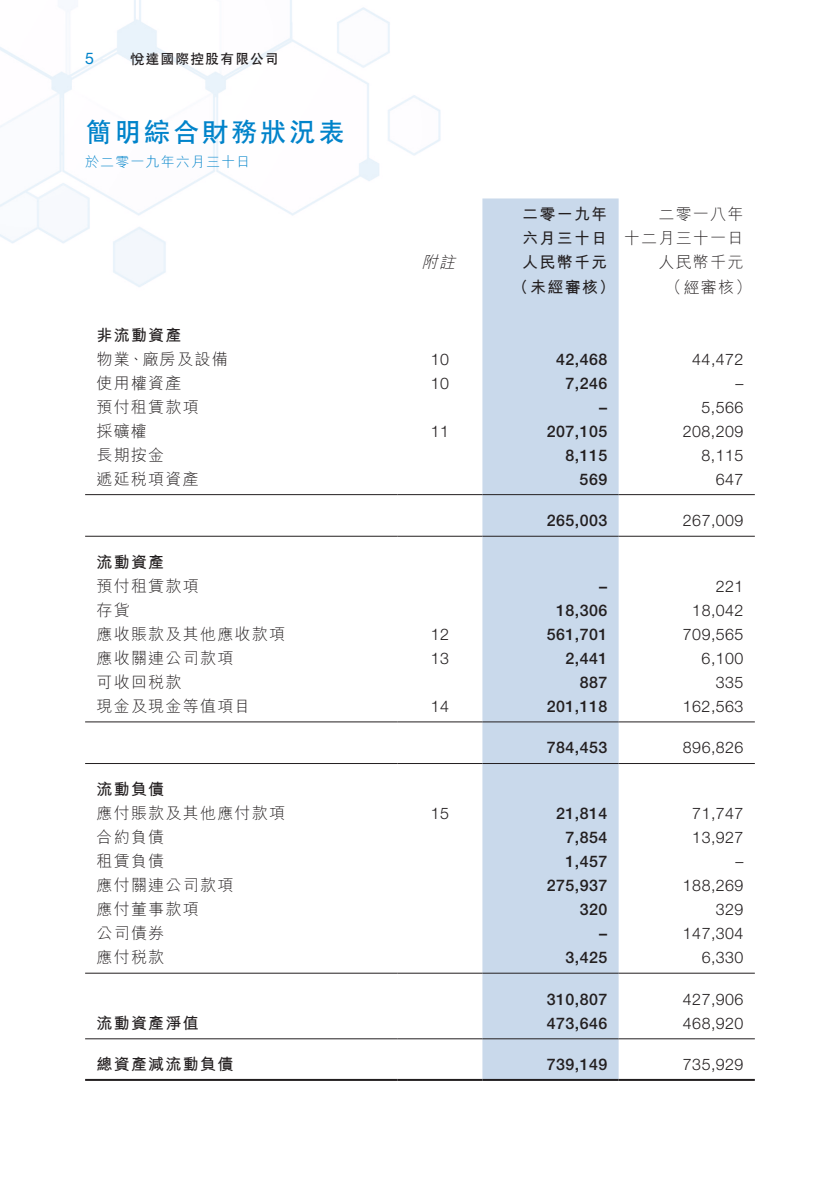
<style>
.page{position:relative;width:840px;height:1191px;background:#fff}
.page>*{position:absolute;margin:0;border:0;box-sizing:border-box;transform-origin:0 0}
.t1{font:700 27px "C Hei 2 HK";letter-spacing:.08em;color:#0083ca}
.t2{font:300 16px "Helvetica Neue LT Std";letter-spacing:.03em;color:#231f20}
.t3{font:300 16px/24px "M Hei HK";letter-spacing:.08em;color:#231f20;text-align:right}
.t4{font:500 16px "Helvetica Neue LT Std";letter-spacing:.03em;color:#231f20}
.t5{font:700 16px/24px "M Hei HK";letter-spacing:.08em;color:#231f20}
.t6{font:italic 300 16px "M Hei HK";color:#231f20}
.t7{font:16px "Helvetica Neue LT Std";color:#0083ca}
.t8{font:300 14px "M Hei HK";letter-spacing:.08em;color:#0083ca}
.t9{font:700 14px "C Hei 2 HK";letter-spacing:.065em;color:#231f20}
.s1{font-family:"MS Gothic";font-weight:400}
</style>
<div class="page">
<img style="left:0;top:0;width:755px;height:1081px">
<div style="left:482px;top:198px;width:136px;height:881px;background:#c9d9eb"></div>
<hr style="left:85px;top:494px;width:312px;height:1px;background:#231f20">
<hr style="left:397px;top:494px;width:85px;height:1px;background:#231f20">
<hr style="left:482px;top:494px;width:136px;height:1px;background:#231f20">
<hr style="left:618px;top:494px;width:136px;height:1px;background:#231f20">
<hr style="left:85px;top:536px;width:312px;height:1px;background:#231f20">
<hr style="left:397px;top:536px;width:85px;height:1px;background:#231f20">
<hr style="left:482px;top:536px;width:136px;height:1px;background:#231f20">
<hr style="left:618px;top:536px;width:136px;height:1px;background:#231f20">
<hr style="left:85px;top:721px;width:312px;height:1px;background:#231f20">
<hr style="left:397px;top:721px;width:85px;height:1px;background:#231f20">
<hr style="left:482px;top:721px;width:136px;height:1px;background:#231f20">
<hr style="left:618px;top:721px;width:136px;height:1px;background:#231f20">
<hr style="left:85px;top:763px;width:312px;height:1px;background:#231f20">
<hr style="left:397px;top:763px;width:85px;height:1px;background:#231f20">
<hr style="left:482px;top:763px;width:136px;height:1px;background:#231f20">
<hr style="left:618px;top:763px;width:136px;height:1px;background:#231f20">
<hr style="left:85px;top:972px;width:312px;height:1px;background:#231f20">
<hr style="left:397px;top:972px;width:85px;height:1px;background:#231f20">
<hr style="left:482px;top:972px;width:136px;height:1px;background:#231f20">
<hr style="left:618px;top:972px;width:136px;height:1px;background:#231f20">
<hr style="left:85px;top:1038px;width:312px;height:1px;background:#231f20">
<hr style="left:397px;top:1038px;width:85px;height:1px;background:#231f20">
<hr style="left:482px;top:1038px;width:136px;height:1px;background:#231f20">
<hr style="left:618px;top:1038px;width:136px;height:1px;background:#231f20">
<hr style="left:85px;top:1079px;width:312px;height:2px;background:#231f20">
<hr style="left:397px;top:1079px;width:85px;height:2px;background:#231f20">
<hr style="left:482px;top:1079px;width:136px;height:2px;background:#231f20">
<hr style="left:618px;top:1079px;width:136px;height:2px;background:#231f20">
<p class="t7" style="left:85px;top:49px;width:10px">5</p>
<p class="t9" style="left:130px;top:51px;width:150px"><span class="s1">悅</span>達國際控股有限公司</p>
<h1 class="t1" style="left:85px;top:118px;width:261px">簡明綜合財務狀況表</h1>
<p class="t8" style="left:85px;top:155px;width:166px">於二零一九年六月三十日</p>
<p class="t6" style="left:421px;top:254px;width:39px">附註</p>
<p class="t5" style="left:522px;top:201px;width:86px">二零一九年六月三十日</p>
<p class="t3" style="left:623px;top:202px;width:121px">二零一八年<br>十二月三十一日人民幣千元</p>
<p class="t5" style="left:522px;top:249px;width:86px">人民幣千元</p>
<p class="t5" style="left:512px;top:273px;width:105px">（未經審核）</p>
<p class="t3" style="left:665px;top:274px;width:87px">（經審核(</p>
<p class="t5" style="left:96px;top:321px;width:86px">非流動資產</p>
<p class="t3" style="left:96px;top:346px;width:133px">物業、廠房及設備</p>
<p class="t2" style="left:430px;top:349px;width:20px">10</p>
<p class="t4" style="left:555px;top:349px;width:53px">42,468</p>
<p class="t2" style="left:692px;top:349px;width:53px">44,472</p>
<p class="t3" style="left:96px;top:370px;width:86px">使用權資產</p>
<p class="t2" style="left:430px;top:373px;width:20px">10</p>
<p class="t4" style="left:565px;top:373px;width:43px">7,246</p>
<p class="t2" style="left:735px;top:373px;width:9px">–</p>
<p class="t3" style="left:96px;top:394px;width:104px">預付租賃款項</p>
<p class="t4" style="left:599px;top:397px;width:9px">–</p>
<p class="t2" style="left:701px;top:397px;width:43px">5,566</p>
<p class="t3" style="left:96px;top:418px;width:52px">採礦權</p>
<p class="t2" style="left:430px;top:421px;width:20px">11</p>
<p class="t4" style="left:546px;top:421px;width:62px">207,105</p>
<p class="t2" style="left:682px;top:421px;width:62px">208,209</p>
<p class="t3" style="left:96px;top:442px;width:69px">長期按金</p>
<p class="t4" style="left:565px;top:445px;width:43px">8,115</p>
<p class="t2" style="left:701px;top:445px;width:43px">8,115</p>
<p class="t3" style="left:96px;top:466px;width:104px">遞延稅項資產</p>
<p class="t4" style="left:579px;top:469px;width:29px">569</p>
<p class="t2" style="left:715px;top:469px;width:29px">647</p>
<p class="t4" style="left:546px;top:511px;width:62px">265,003</p>
<p class="t2" style="left:682px;top:511px;width:62px">267,009</p>
<p class="t5" style="left:96px;top:548px;width:69px">流動資產</p>
<p class="t3" style="left:96px;top:573px;width:104px">預付租賃款項</p>
<p class="t4" style="left:599px;top:576px;width:9px">–</p>
<p class="t2" style="left:715px;top:576px;width:29px">221</p>
<p class="t3" style="left:96px;top:597px;width:35px">存貨</p>
<p class="t4" style="left:555px;top:600px;width:53px">18,306</p>
<p class="t2" style="left:692px;top:600px;width:53px">18,042</p>
<p class="t3" style="left:96px;top:621px;width:190px">應收賬款及其他應收款項</p>
<p class="t2" style="left:430px;top:624px;width:20px">12</p>
<p class="t4" style="left:546px;top:624px;width:62px">561,701</p>
<p class="t2" style="left:682px;top:624px;width:62px">709,565</p>
<p class="t3" style="left:96px;top:645px;width:138px">應收關連公司款項</p>
<p class="t2" style="left:430px;top:648px;width:20px">13</p>
<p class="t4" style="left:565px;top:648px;width:43px">2,441</p>
<p class="t2" style="left:701px;top:648px;width:43px">6,100</p>
<p class="t3" style="left:96px;top:669px;width:86px">可收回稅款</p>
<p class="t4" style="left:579px;top:672px;width:29px">887</p>
<p class="t2" style="left:715px;top:672px;width:29px">335</p>
<p class="t3" style="left:96px;top:693px;width:155px">現金及現金等值項目</p>
<p class="t2" style="left:430px;top:696px;width:20px">14</p>
<p class="t4" style="left:546px;top:696px;width:62px">201,118</p>
<p class="t2" style="left:682px;top:696px;width:62px">162,563</p>
<p class="t4" style="left:546px;top:738px;width:62px">784,453</p>
<p class="t2" style="left:682px;top:738px;width:62px">896,826</p>
<p class="t5" style="left:96px;top:776px;width:69px">流動負債</p>
<p class="t3" style="left:96px;top:801px;width:190px">應付賬款及其他應付款項</p>
<p class="t2" style="left:430px;top:803px;width:20px">15</p>
<p class="t4" style="left:555px;top:804px;width:53px">21,814</p>
<p class="t2" style="left:692px;top:803px;width:53px">71,747</p>
<p class="t3" style="left:96px;top:825px;width:69px">合約負債</p>
<p class="t4" style="left:565px;top:828px;width:43px">7,854</p>
<p class="t2" style="left:692px;top:827px;width:53px">13,927</p>
<p class="t3" style="left:96px;top:849px;width:69px">租賃負債</p>
<p class="t4" style="left:565px;top:852px;width:43px">1,457</p>
<p class="t2" style="left:735px;top:851px;width:9px">–</p>
<p class="t3" style="left:96px;top:873px;width:138px">應付關連公司款項</p>
<p class="t4" style="left:546px;top:876px;width:62px">275,937</p>
<p class="t2" style="left:682px;top:875px;width:62px">188,269</p>
<p class="t3" style="left:96px;top:897px;width:104px">應付董事款項</p>
<p class="t4" style="left:579px;top:900px;width:29px">320</p>
<p class="t2" style="left:715px;top:899px;width:29px">329</p>
<p class="t3" style="left:96px;top:921px;width:69px">公司債券</p>
<p class="t4" style="left:599px;top:924px;width:9px">–</p>
<p class="t2" style="left:682px;top:923px;width:62px">147,304</p>
<p class="t3" style="left:96px;top:945px;width:69px">應付稅款</p>
<p class="t4" style="left:565px;top:948px;width:43px">3,425</p>
<p class="t2" style="left:701px;top:947px;width:43px">6,330</p>
<p class="t4" style="left:546px;top:989px;width:62px">310,807</p>
<p class="t2" style="left:682px;top:989px;width:62px">427,906</p>
<p class="t5" style="left:96px;top:1009px;width:104px">流動資產淨值</p>
<p class="t4" style="left:546px;top:1013px;width:62px">473,646</p>
<p class="t2" style="left:682px;top:1013px;width:62px">468,920</p>
<p class="t5" style="left:96px;top:1051px;width:138px">總資產減流動負債</p>
<p class="t4" style="left:546px;top:1055px;width:62px">739,149</p>
<p class="t2" style="left:682px;top:1054px;width:62px">735,929</p>
</div>
